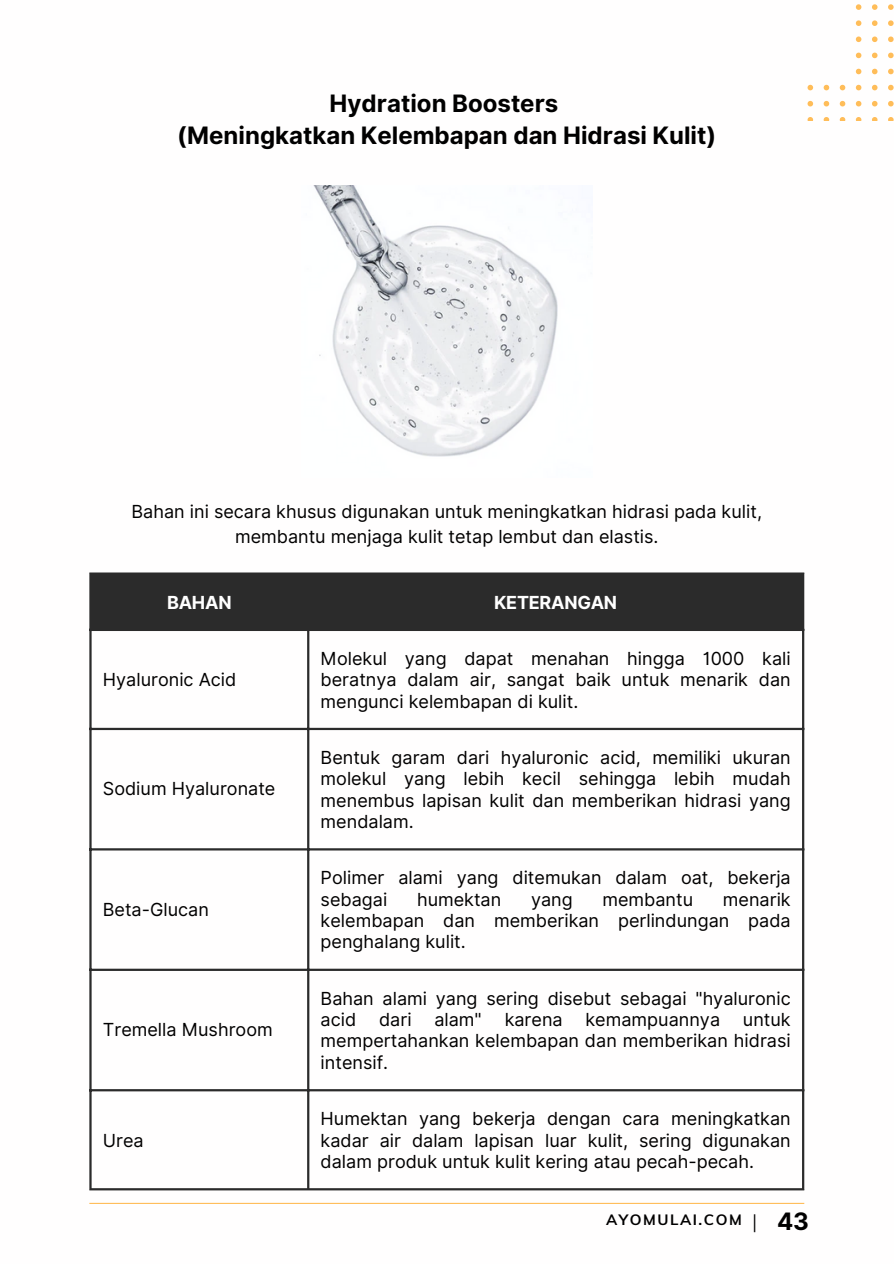
<style>
.page{position:relative;width:894px;height:1264px;background:#fff}
.page>*{position:absolute;margin:0;border:0;box-sizing:border-box;transform-origin:0 0}
.t1{font:700 24px/32.7px "Inter";color:#000;text-align:center}
.t2{font:18px/21.3px "Inter";color:#000;text-align:justify}
.t3{font:700 18px "Inter";letter-spacing:-.015em;color:#fff}
.t4{font:700 15px "Muli";letter-spacing:.105em;color:#000}
.s1{font-family:"Open Sans";font-weight:400;font-size:17.85px}
</style>
<div class="page">
<img style="left:314px;top:186px;width:244px;height:271px">
<div style="left:92px;top:574px;width:709px;height:54px;background:#2b2b2b"></div>
<hr style="left:89px;top:574px;width:3px;height:614px;background:#2b2b2b">
<hr style="left:307px;top:574px;width:2px;height:614px;background:#2b2b2b">
<hr style="left:801px;top:574px;width:3px;height:614px;background:#2b2b2b">
<hr style="left:89px;top:572px;width:715px;height:2px;background:#2b2b2b">
<hr style="left:89px;top:628px;width:715px;height:3px;background:#2b2b2b">
<hr style="left:89px;top:727px;width:715px;height:3px;background:#2b2b2b">
<hr style="left:89px;top:848px;width:715px;height:2px;background:#2b2b2b">
<hr style="left:89px;top:968px;width:715px;height:2px;background:#2b2b2b">
<hr style="left:89px;top:1089px;width:715px;height:2px;background:#2b2b2b">
<hr style="left:89px;top:1188px;width:715px;height:2px;background:#2b2b2b">
<hr style="left:89px;top:1202px;width:715px;height:1px;background:#ffbd59">
<svg style="left:807px;top:117px;width:5px;height:4px"></svg>
<svg style="left:807px;top:101px;width:5px;height:5px"></svg>
<svg style="left:807px;top:85px;width:5px;height:5px"></svg>
<svg style="left:823px;top:117px;width:6px;height:4px"></svg>
<svg style="left:823px;top:101px;width:6px;height:5px"></svg>
<svg style="left:823px;top:85px;width:6px;height:5px"></svg>
<svg style="left:839px;top:117px;width:6px;height:4px"></svg>
<svg style="left:839px;top:101px;width:6px;height:5px"></svg>
<svg style="left:839px;top:85px;width:6px;height:5px"></svg>
<svg style="left:855px;top:117px;width:6px;height:4px"></svg>
<svg style="left:855px;top:101px;width:6px;height:5px"></svg>
<svg style="left:855px;top:85px;width:6px;height:5px"></svg>
<svg style="left:855px;top:69px;width:6px;height:5px"></svg>
<svg style="left:855px;top:53px;width:6px;height:5px"></svg>
<svg style="left:855px;top:37px;width:6px;height:5px"></svg>
<svg style="left:855px;top:20px;width:6px;height:6px"></svg>
<svg style="left:855px;top:4px;width:6px;height:6px"></svg>
<svg style="left:872px;top:117px;width:5px;height:4px"></svg>
<svg style="left:872px;top:101px;width:5px;height:5px"></svg>
<svg style="left:872px;top:85px;width:5px;height:5px"></svg>
<svg style="left:872px;top:69px;width:5px;height:5px"></svg>
<svg style="left:872px;top:53px;width:5px;height:5px"></svg>
<svg style="left:872px;top:37px;width:5px;height:5px"></svg>
<svg style="left:872px;top:20px;width:5px;height:6px"></svg>
<svg style="left:872px;top:4px;width:5px;height:6px"></svg>
<svg style="left:888px;top:117px;width:5px;height:4px"></svg>
<svg style="left:888px;top:101px;width:5px;height:5px"></svg>
<svg style="left:888px;top:85px;width:5px;height:5px"></svg>
<svg style="left:888px;top:69px;width:5px;height:5px"></svg>
<svg style="left:888px;top:53px;width:5px;height:5px"></svg>
<svg style="left:888px;top:37px;width:5px;height:5px"></svg>
<svg style="left:888px;top:20px;width:5px;height:6px"></svg>
<svg style="left:888px;top:4px;width:5px;height:6px"></svg>
<p class="t1" style="left:177px;top:87px;width:540px">Hydration Boosters<br>(Meningkatkan Kelembapan dan Hidrasi Kulit)</p>
<p class="t2" style="left:131px;top:499px;width:631px;line-height:24.8px;text-align:center">Bahan ini secara khusus digunakan untuk meningkatkan hidrasi pada kulit, membantu menjaga kulit tetap lembut dan elastis.</p>
<h2 class="t3" style="left:167px;top:591px;width:66px">BAHAN</h2>
<p class="t3" style="left:494px;top:591px;width:124px">KETERANGAN</p>
<p class="t2" style="left:103px;top:669px;width:135px">Hyaluronic Acid</p>
<p class="t2" style="left:103px;top:778px;width:174px">Sodium Hyaluronate</p>
<p class="t2" style="left:103px;top:898px;width:108px">Beta-Glucan</p>
<p class="t2" style="left:103px;top:1019px;width:171px">Tremella Mushroom</p>
<p class="t2" style="left:103px;top:1129px;width:42px">Urea</p>
<p class="t2" style="left:320px;top:647px;width:471px">Molekul yang dapat menahan hingga 1000 kali beratnya dalam air, sangat baik untuk menarik dan mengunci kelembapan di kulit.</p>
<p class="t2" style="left:320px;top:746px;width:471px">Bentuk garam dari hyaluronic acid, memiliki ukuran molekul yang lebih kecil sehingga lebih mudah menembus lapisan kulit dan memberikan hidrasi yang mendalam.</p>
<p class="t2" style="left:320px;top:867px;width:471px">Polimer alami yang ditemukan dalam oat, bekerja sebagai</p>
<p class="t2" style="left:320px;top:888px;width:471px;text-indent:402px">menarik kelembapan dan memberikan perlindungan pada penghalang kulit.</p>
<p class="t2" style="left:417px;top:888px;width:86px">humektan</p>
<p class="t2" style="left:531px;top:888px;width:43px">yang</p>
<p class="t2" style="left:602px;top:888px;width:92px">membantu</p>
<p class="t2" style="left:320px;top:987px;width:471px">Bahan alami yang sering disebut sebagai "hyaluronic acid</p>
<p class="t2" style="left:379px;top:1008px;width:34px">dari</p>
<p class="t2" style="left:434px;top:1008px;width:49px">alam"</p>
<p class="t2" style="left:504px;top:1008px;width:59px">karena</p>
<p class="t2" style="left:585px;top:1008px;width:136px">kemampuannya</p>
<p class="t2" style="left:320px;top:1008px;width:471px;text-indent:422px">untuk mempertahankan kelembapan dan memberikan hidrasi intensif.</p>
<p class="t2" style="left:320px;top:1107px;width:471px">Humektan yang bekerja dengan cara meningkatkan kadar air dalam lapisan luar kulit, sering digunakan dalam produk untuk kulit kering atau pecah-pecah.</p>
<p class="t4" style="left:606px;top:1210px;width:137px">AYOMULAI.COM</p>
<p class="t1" style="left:749px;top:1205px;width:61px"><span class="s1">|</span> 43</p>
</div>
